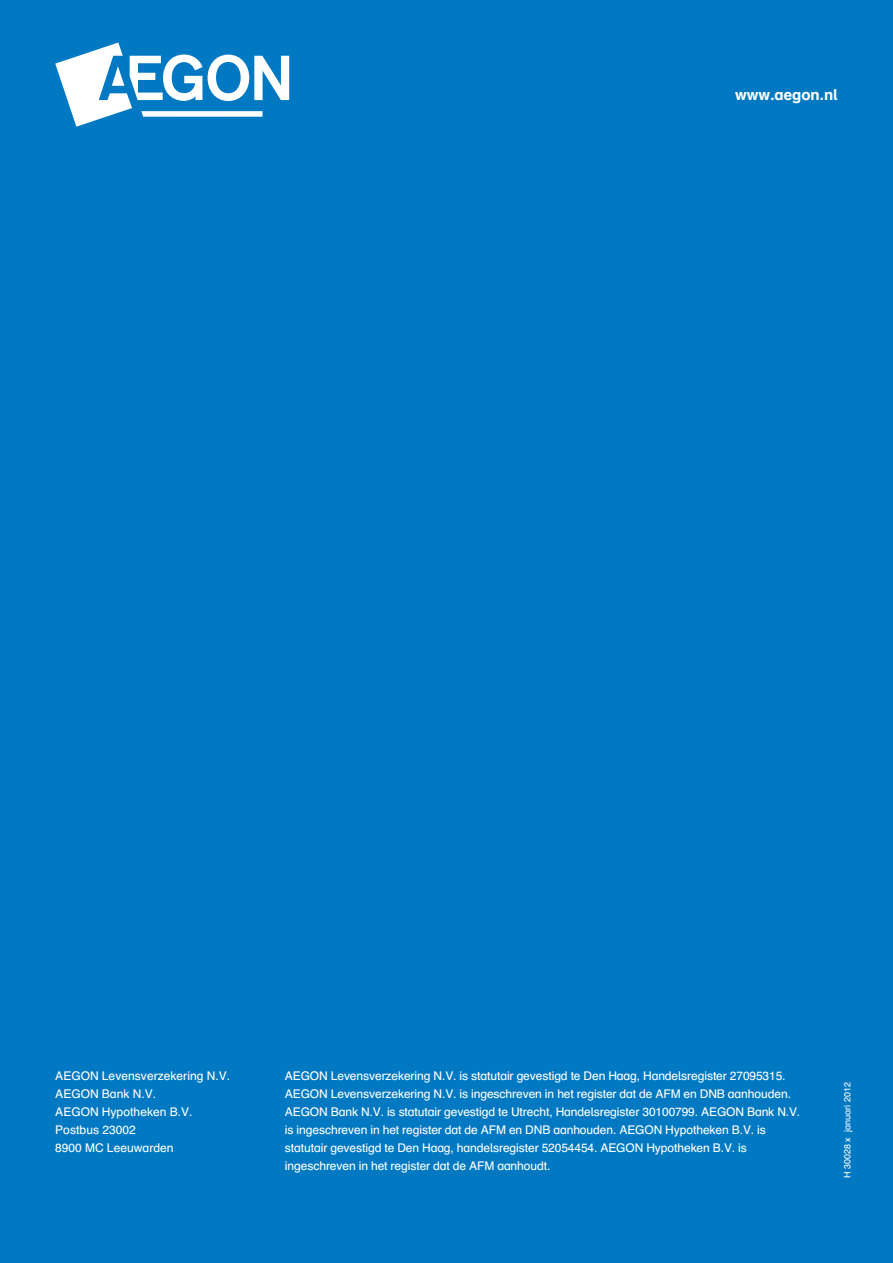
<style>
.page{position:relative;width:893px;height:1263px;background:#0079c2}
.page>*{position:absolute;margin:0;border:0;box-sizing:border-box;transform-origin:0 0}
.t1{font:700 15px "Schulbuch Nord";color:#fff}
.t2{font:12px/18px "Schulbuch Nord";letter-spacing:-.01em;color:#fff}
.t3{font:9px "Schulbuch Nord";color:#fff}
</style>
<div class="page">
<svg style="left:55px;top:43px;width:234px;height:84px"></svg>
<p class="t1" style="left:735px;top:85px;width:104px">www.aegon.nl</p>
<p class="t2" style="left:55px;top:1066px;width:176px">AEGON Levensverzekering N.V.<br>AEGON Bank N.V.<br>AEGON Hypotheken B.V.<br>Postbus 23002<br>8900 MC Leeuwarden</p>
<p class="t2" style="left:285px;top:1066px;width:517px">AEGON Levensverzekering N.V. is statutair gevestigd te Den Haag, Handelsregister 27095315.<br>AEGON Levensverzekering N.V. is ingeschreven in het register dat de AFM en DNB aanhouden.<br>AEGON Bank N.V. is statutair gevestigd te Utrecht, Handelsregister 30100799. AEGON Bank N.V. is ingeschreven in het register dat de AFM en DNB aanhouden. AEGON Hypotheken B.V. is statutair gevestigd te Den Haag, handelsregister 52054454. AEGON Hypotheken B.V. is ingeschreven in het register dat de AFM aanhoudt.</p>
<p class="t3" style="left:841px;top:1178px;width:97px;rotate:-90deg">H 30028 x januari 2012</p>
</div>
